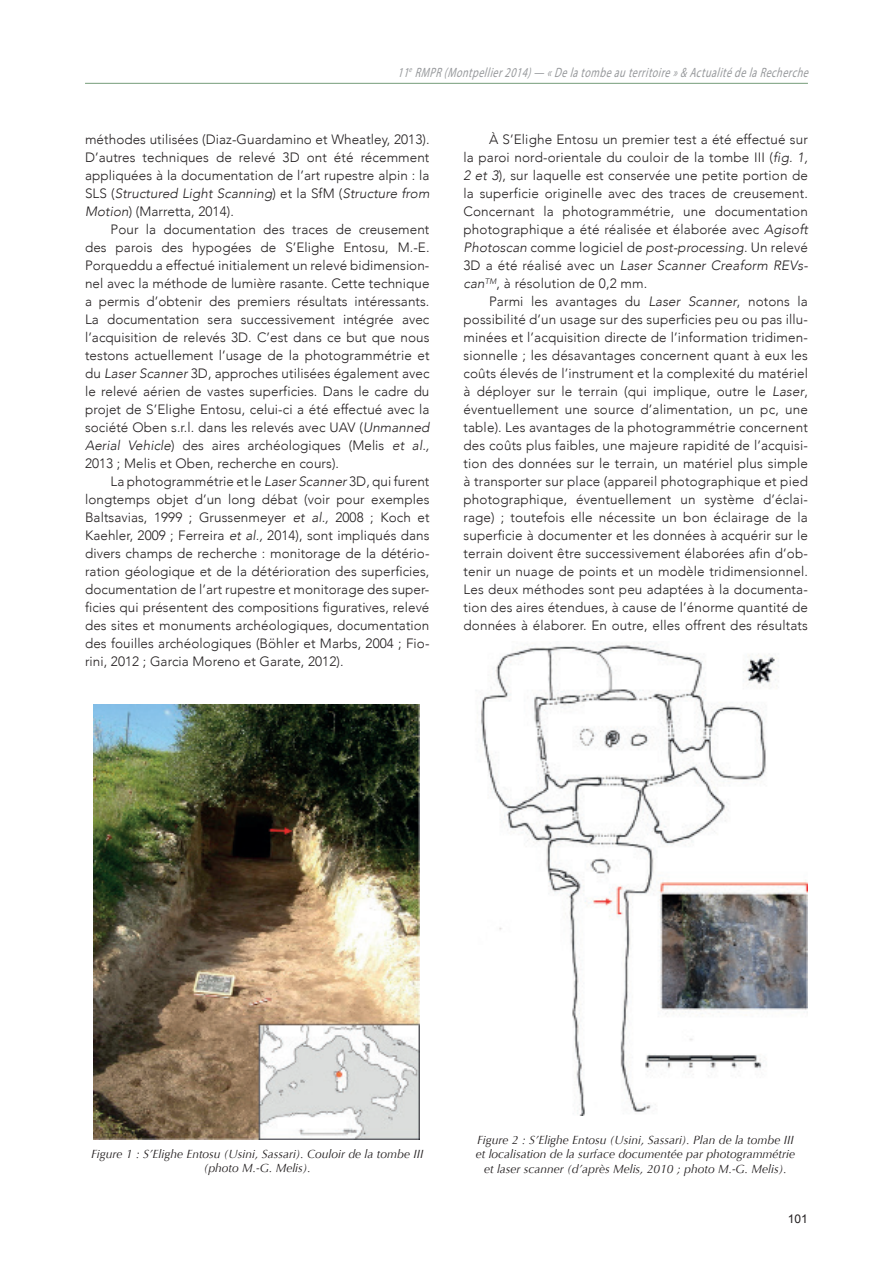
<style>
.page{position:relative;width:893px;height:1263px;background:#fff}
.page>*{position:absolute;margin:0;border:0;box-sizing:border-box;transform-origin:0 0}
.t1{font:300 13.5px/18px "Avenir";letter-spacing:.005em;color:#231f20;text-align:justify}
.t2{font:italic 13.5px "Myriad Pro";color:#97999c;scale:.75 1}
.t3{font:italic 12px/14.4px "Optima";color:#231f20;text-align:center}
.t4{font:12px "Arial";color:#231f20}
.s1{font-style:italic}
</style>
<div class="page">
<hr style="left:85px;top:83px;width:723px;height:1px;background:#769d79">
<img style="left:94px;top:704px;width:325px;height:436px">
<img style="left:481px;top:643px;width:326px;height:473px">
<p class="t2" style="left:398px;top:64px;width:554px">11<sup>e</sup> RMPR(Montpellier2014)— «Delatombeauterritoire»&amp;ActualitédelaRecherche</p>
<p class="t1" style="left:85px;top:130px;width:346px">méthodes utilisées (Diaz-Guardamino et Wheatley, 2013).<br>D’autres techniques de relevé 3D ont été récemment appliquées à la documentation de l’art rupestre alpin : la SLS (<span class="s1">Structured Light Scanning</span>) et la SfM (<span class="s1">Structure from Motion</span>) (Marretta, 2014).</p>
<p class="t1" style="left:85px;top:220px;width:346px;text-indent:26px">Pour la documentation des traces de creusement des parois des hypogées de S’Elighe Entosu, M.-E.<br>Porqueddu a effectué initialement un relevé bidimension&shy;nel avec la méthode de lumière rasante. Cette technique a permis d’obtenir des premiers résultats intéressants.<br>La documentation sera successivement intégrée avec l’acquisition de relevés 3D. C’est dans ce but que nous testons actuellement l’usage de la photogrammétrie et du <span class="s1">Laser Scanner</span> 3D, approches utilisées également avec le relevé aérien de vastes superficies. Dans le cadre du projet de S’Elighe Entosu, celui-ci a été effectué avec la société Oben s.r.l. dans les relevés avec UAV (<span class="s1">Unmanned Aerial Vehicle</span>) des aires archéologiques (Melis <span class="s1">et al., </span>2013 ; Melis et Oben, recherche en cours).</p>
<p class="t1" style="left:85px;top:472px;width:346px;text-indent:26px">La photogrammétrie et le <span class="s1">Laser Scanner</span> 3D, qui furent longtemps objet d’un long débat (voir pour exemples Baltsavias, 1999 ; Grussenmeyer <span class="s1">et al.,</span> 2008 ; Koch et Kaehler, 2009 ; Ferreira <span class="s1">et al.,</span> 2014), sont impliqués dans divers champs de recherche : monitorage de la détério&shy;ration géologique et de la détérioration des superficies, documentation de l’art rupestre et monitorage des super&shy;ficies qui présentent des compositions figuratives, relevé des sites et monuments archéologiques, documentation des fouilles archéologiques (Böhler et Marbs, 2004 ; Fio&shy;rini, 2012 ; Garcia Moreno et Garate, 2012).</p>
<p class="t1" style="left:463px;top:130px;width:346px;text-indent:26px">À S’Elighe Entosu un premier test a été effectué sur la paroi nord-orientale du couloir de la tombe III (<span class="s1">fig. 1, 2 et 3</span>), sur laquelle est conservée une petite portion de la superficie originelle avec des traces de creusement.<br>Concernant la photogrammétrie, une documentation photographique a été réalisée et élaborée avec <span class="s1">Agisoft Photoscan</span> comme logiciel de <span class="s1">post-processing</span>. Un relevé 3D a été réalisé avec un <span class="s1">Laser Scanner Creaform REVs&shy;can</span><sup>TM</sup>, à résolution de 0,2 mm.</p>
<p class="t1" style="left:463px;top:292px;width:346px;text-indent:26px">Parmi les avantages du <span class="s1">Laser Scanner</span>, notons la possibilité d’un usage sur des superficies peu ou pas illu&shy;minées et l’acquisition directe de l’information tridimen&shy;sionnelle ; les désavantages concernent quant à eux les coûts élevés de l’instrument et la complexité du matériel à déployer sur le terrain (qui implique, outre le <span class="s1">Laser</span>, éventuellement une source d’alimentation, un pc, une table). Les avantages de la photogrammétrie concernent des coûts plus faibles, une majeure rapidité de l’acquisi&shy;tion des données sur le terrain, un matériel plus simple à transporter sur place (appareil photographique et pied photographique, éventuellement un système d’éclai&shy;rage) ; toutefois elle nécessite un bon éclairage de la superficie à documenter et les données à acquérir sur le terrain doivent être successivement élaborées afin d’ob&shy;tenir un nuage de points et un modèle tridimensionnel.<br>Les deux méthodes sont peu adaptées à la documenta&shy;tion des aires étendues, à cause de l’énorme quantité de données à élaborer. En outre, elles offrent des résultats</p>
<p class="t3" style="left:91px;top:1147px;width:334px">Figure 1 : S’Elighe Entosu (Usini, Sassari). Couloir de la tombe III (photo M.-G. Melis).</p>
<p class="t3" style="left:476px;top:1133px;width:321px">Figure 2 : S’Elighe Entosu (Usini, Sassari). Plan de la tombe III et localisation de la surface documentée par photogrammétrie et laser scanner (d’après Melis, 2010 ; photo M.-G. Melis).</p>
<p class="t4" style="left:788px;top:1210px;width:22px">101</p>
</div>
